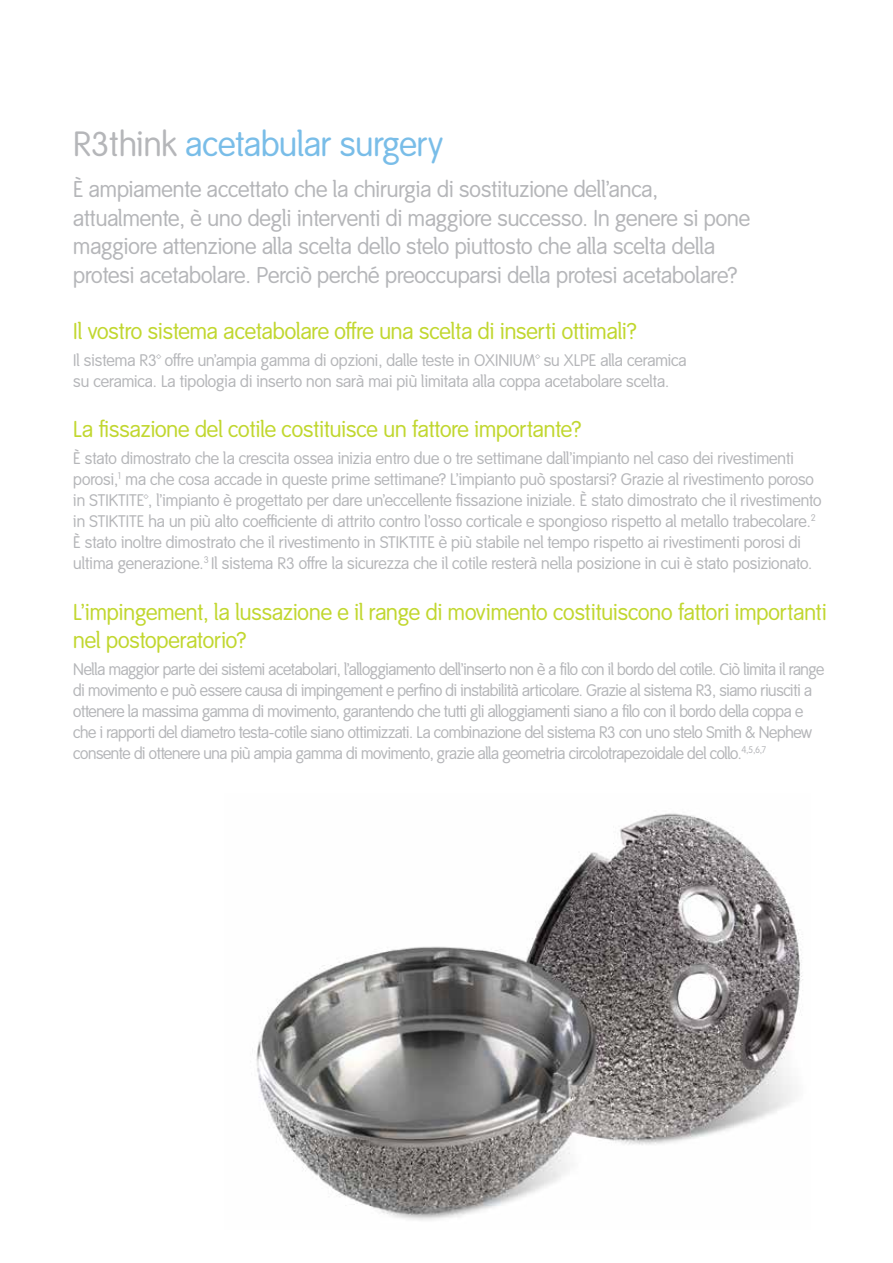
<style>
.page{position:relative;width:893px;height:1263px;background:#fff}
.page>*{position:absolute;margin:0;border:0;box-sizing:border-box;transform-origin:0 0}
.t1{font:34.5px "Smith&Nephew";color:#79bde8}
.t2{font:22.5px/28.5px "Smith&Nephew";color:#b5b6b9}
.t3{font:22.5px/28.5px "Smith&Nephew";color:#c1d72f}
.t4{font:16.5px/21px "Smith&Nephew";letter-spacing:-.01em;color:#b5b6b9}
.s1{color:#b5b6b9}
</style>
<div class="page">
<img style="left:256px;top:813px;width:547px;height:408px">
<h1 class="t1" style="left:73px;top:124px;width:371px"><span class="s1">R3think</span> acetabular surgery</h1>
<p class="t2" style="left:73px;top:176px;width:678px">È ampiamente accettato che la chirurgia di sostituzione dell’anca, attualmente, è uno degli interventi di maggiore successo. In genere si pone maggiore attenzione alla scelta dello stelo piuttosto che alla scelta della protesi acetabolare. Perciò perché preoccuparsi della protesi acetabolare?</p>
<h2 class="t3" style="left:73px;top:318px;width:565px">Il vostro sistema acetabolare offre una scelta di inserti ottimali?</h2>
<p class="t4" style="left:73px;top:350px;width:615px">Il sistema R3™ offre un’ampia gamma di opzioni, dalle teste in OXINIUM™ su XLPE alla ceramica su ceramica. La tipologia di inserto non sarà mai più limitata alla coppa acetabolare scelta.</p>
<h2 class="t3" style="left:73px;top:416px;width:510px">La fissazione del cotile costituisce un fattore importante?</h2>
<p class="t4" style="left:73px;top:448px;width:750px">È stato dimostrato che la crescita ossea inizia entro due o tre settimane dall’impianto nel caso dei rivestimenti porosi,<sup>1</sup> ma che cosa accade in queste prime settimane? L’impianto può spostarsi? Grazie al rivestimento poroso in STIKTITE™, l’impianto è progettato per dare un’eccellente fissazione iniziale. È stato dimostrato che il rivestimento in STIKTITE ha un più alto coefficiente di attrito contro l’osso corticale e spongioso rispetto al metallo trabecolare.<sup>2<br></sup>È stato inoltre dimostrato che il rivestimento in STIKTITE è più stabile nel tempo rispetto ai rivestimenti porosi di ultima generazione.<sup>3</sup> Il sistema R3 offre la sicurezza che il cotile resterà nella posizione in cui è stato posizionato.</p>
<h2 class="t3" style="left:73px;top:598px;width:755px">L’impingement, la lussazione e il range di movimento costituiscono fattori importanti nel postoperatorio?</h2>
<p class="t4" style="left:73px;top:659px;width:753px">Nella maggior parte dei sistemi acetabolari, l’alloggiamento dell’inserto non è a filo con il bordo del cotile. Ciò limita il range di movimento e può essere causa di impingement e perfino di instabilità articolare. Grazie al sistema R3, siamo riusciti a ottenere la massima gamma di movimento, garantendo che tutti gli alloggiamenti siano a filo con il bordo della coppa e che i rapporti del diametro testa-cotile siano ottimizzati. La combinazione del sistema R3 con uno stelo Smith &amp; Nephew consente di ottenere una più ampia gamma di movimento, grazie alla geometria circolotrapezoidale del collo.<sup>4,5,6,7</sup></p>
</div>
